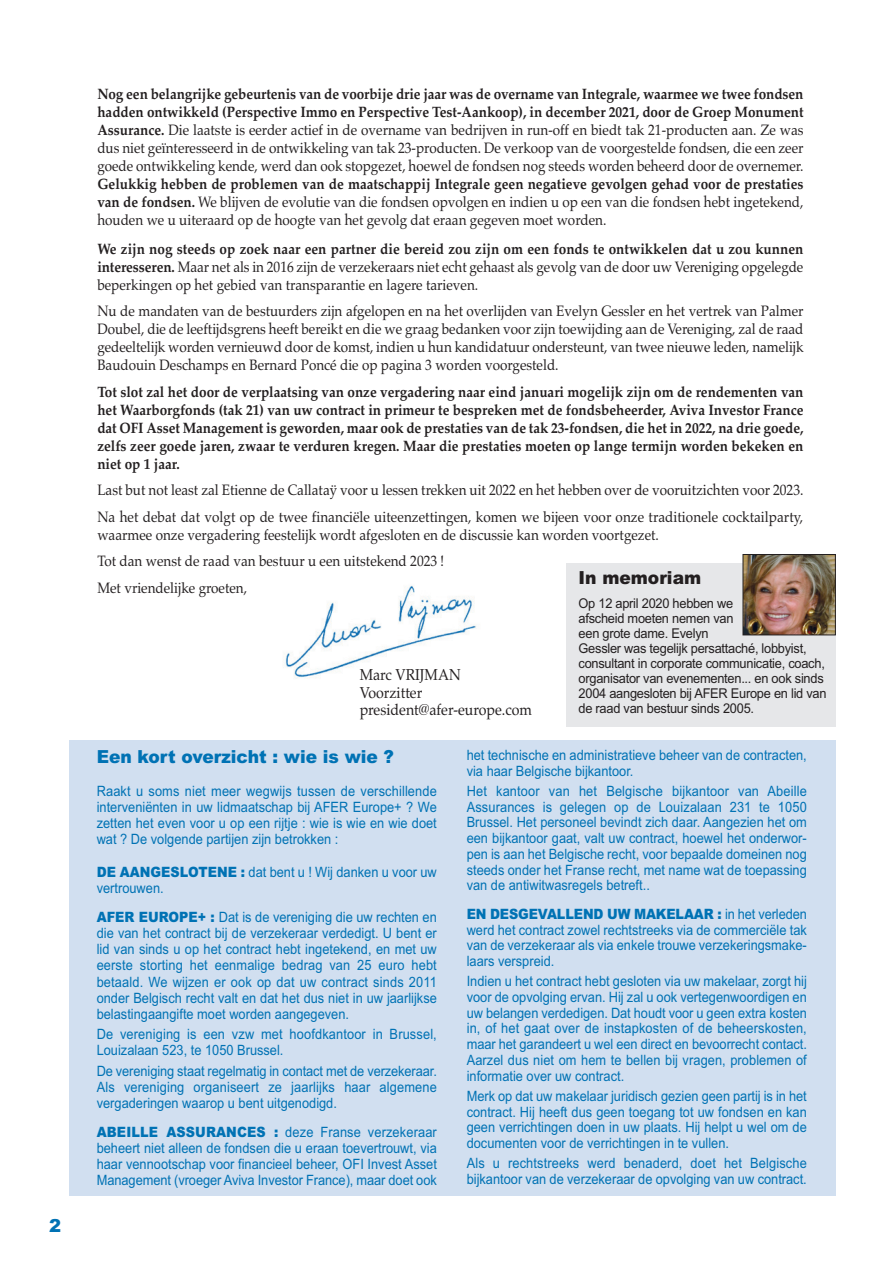
<style>
.page{position:relative;width:893px;height:1263px;background:#fff}
.page>*{position:absolute;margin:0;border:0;box-sizing:border-box;transform-origin:0 0}
.t1{font:900 18px "Arial";color:#0072b4;scale:.95 1}
.t2{font:900 18px "Arial";color:#231f20;scale:.95 1}
.t3{font:900 18px "Arial";color:#0072b4}
.t4{font:15.75px/17.7px "Palatino";color:#231f20;scale:.9 1}
.t5{font:15px/18px "Palatino";color:#231f20;text-align:justify;scale:.9 1}
.t6{font:700 15px/18px "Palatino";color:#231f20;text-align:justify;scale:.9 1}
.t7{font:14.25px/15.8px "Arial";color:#0072b4;text-align:justify;scale:.9 1}
.t8{font:13.5px/15px "Arial";letter-spacing:-.02em;color:#231f20;scale:.95 1}
.s1{font-weight:700}
.s2{font-weight:900}
</style>
<div class="page">
<img style="left:285px;top:585px;width:192px;height:94px">
<div style="left:69px;top:741px;width:766px;height:455px;background:#d1dff0"></div>
<div style="left:566px;top:564px;width:270px;height:163px;background:#e6e7e9"></div>
<img style="left:745px;top:556px;width:89px;height:77px">
<div style="left:743px;top:554px;width:93px;height:81px;border:1px solid #231f20"></div>
<p class="t3" style="left:49px;top:1219px;width:14px">2</p>
<p class="t5" style="left:97px;top:87px;width:786px"><span class="s1">Nog een belangrijke gebeurtenis van de voorbije drie jaar was de overname van Integrale, waarmee we twee fondsen hadden ontwikkeld (Perspective Immo en Perspective Test-Aankoop), in december 2021, door de Groep Monument Assurance.</span> Die laatste is eerder actief in de overname van bedrijven in run-off en biedt tak 21-producten aan. Ze was dus niet geïnteresseerd in de ontwikkeling van tak 23-producten. De verkoop van de voorgestelde fondsen, die een zeer goede ontwikkeling kende, werd dan ook stopgezet, hoewel de fondsen nog steeds worden beheerd door de overnemer.</p>
<p class="t5" style="left:97px;top:177px;width:786px"><span class="s1">Gelukkig hebben de problemen van de maatschappij Integrale geen negatieve gevolgen gehad voor de prestaties van de fondsen.</span> We blijven de evolutie van die fondsen opvolgen en indien u op een van die fondsen hebt ingetekend, houden we u uiteraard op de hoogte van het gevolg dat eraan gegeven moet worden.</p>
<p class="t5" style="left:97px;top:241px;width:786px"><span class="s1">We zijn nog steeds op zoek naar een partner die bereid zou zijn om een fonds te ontwikkelen dat u zou kunnen interesseren.</span> Maar net als in 2016 zijn de verzekeraars niet echt gehaast als gevolg van de door uw Vereniging opgelegde beperkingen op het gebied van transparantie en lagere tarieven.</p>
<p class="t5" style="left:97px;top:304px;width:786px">Nu de mandaten van de bestuurders zijn afgelopen en na het overlijden van Evelyn Gessler en het vertrek van Palmer Doubel, die de leeftijdsgrens heeft bereikt en die we graag bedanken voor zijn toewijding aan de Vereniging, zal de raad gedeeltelijk worden vernieuwd door de komst, indien u hun kandidatuur ondersteunt, van twee nieuwe leden, namelijk Baudouin Deschamps en Bernard Poncé die op pagina 3 worden voorgesteld.</p>
<p class="t6" style="left:97px;top:384px;width:786px">Tot slot zal het door de verplaatsing van onze vergadering naar eind januari mogelijk zijn om de rendementen van het Waarborgfonds (tak 21) van uw contract in primeur te bespreken met de fondsbeheerder, Aviva Investor France dat OFI Asset Management is geworden, maar ook de prestaties van de tak 23-fondsen, die het in 2022, na drie goede, zelfs zeer goede jaren, zwaar te verduren kregen. Maar die prestaties moeten op lange termijn worden bekeken en niet op 1 jaar.</p>
<p class="t5" style="left:97px;top:479px;width:786px;line-height:26.5px">Last but not least zal Etienne de Callataÿ voor u lessen trekken uit 2022 en het hebben over de vooruitzichten voor 2023.<br>Na het debat dat volgt op de twee financiële uiteenzettingen, komen we bijeen voor onze traditionele cocktailparty,</p>
<p class="t5" style="left:97px;top:523px;width:625px;line-height:26.5px;text-align:left">waarmee onze vergadering feestelijk wordt afgesloten en de discussie kan worden voortgezet.<br>Tot dan wenst de raad van bestuur u een uitstekend 2023 !<br>Met vriendelijke groeten,</p>
<p class="t2" style="left:579px;top:571px;width:131px">In memoriam</p>
<p class="t8" style="left:579px;top:597px;width:263px">Op 12 april 2020 hebben we<br>afscheid moeten nemen van<br>een grote dame. Evelyn<br>Gessler was tegelijk persattaché, lobbyist, consultant in corporate communicatie, coach, organisator van evenementen... en ook sinds 2004 aangesloten bij AFER Europe en lid van de raad van bestuur sinds 2005.</p>
<p class="t4" style="left:360px;top:667px;width:193px">Marc VRIJMAN<br>Voorzitter president@afer-europe.com</p>
<p class="t1" style="left:97px;top:750px;width:314px">Een kort overzicht : wie is wie ?</p>
<p class="t7" style="left:97px;top:784px;width:379px">Raakt u soms niet meer wegwijs tussen de verschillende interveniënten in uw lidmaatschap bij AFER Europe+ ? We zetten het even voor u op een rijtje : wie is wie en wie doet wat ? De volgende partijen zijn betrokken :</p>
<p class="t7" style="left:97px;top:865px;width:379px"><span class="s2">DE AANGESLOTENE :</span> dat bent u ! Wij danken u voor uw vertrouwen.</p>
<p class="t7" style="left:97px;top:910px;width:379px"><span class="s2">AFER EUROPE+ :</span> Dat is de vereniging die uw rechten en die van het contract bij de verzekeraar verdedigt. U bent er lid van sinds u op het contract hebt ingetekend, en met uw eerste storting het eenmalige bedrag van 25 euro hebt betaald. We wijzen er ook op dat uw contract sinds 2011 onder Belgisch recht valt en dat het dus niet in uw jaarlijkse belastingaangifte moet worden aangegeven.</p>
<p class="t7" style="left:97px;top:1027px;width:379px">De vereniging is een vzw met hoofdkantoor in Brussel,<br>Louizalaan 523, te 1050 Brussel.</p>
<p class="t7" style="left:97px;top:1064px;width:379px">De vereniging staat regelmatig in contact met de verzekeraar.<br>Als vereniging organiseert ze jaarlijks haar algemene vergaderingen waarop u bent uitgenodigd.</p>
<p class="t7" style="left:97px;top:1125px;width:379px"><span class="s2">ABEILLE ASSURANCES :</span> deze Franse verzekeraar beheert niet alleen de fondsen die u eraan toevertrouwt, via haar vennootschap voor financieel beheer, OFI Invest Asset Management (vroeger Aviva Investor France), maar doet ook</p>
<p class="t7" style="left:467px;top:749px;width:379px">het technische en administratieve beheer van de contracten, via haar Belgische bijkantoor.</p>
<p class="t7" style="left:467px;top:784px;width:379px">Het kantoor van het Belgische bijkantoor van Abeille Assurances is gelegen op de Louizalaan 231 te 1050<br>Brussel. Het personeel bevindt zich daar. Aangezien het om een bijkantoor gaat, valt uw contract, hoewel het onderwor&shy;pen is aan het Belgische recht, voor bepaalde domeinen nog steeds onder het Franse recht, met name wat de toepassing van de antiwitwasregels betreft..</p>
<p class="t7" style="left:467px;top:907px;width:379px"><span class="s2">EN DESGEVALLEND UW MAKELAAR :</span> in het verleden werd het contract zowel rechtstreeks via de commerciële tak van de verzekeraar als via enkele trouwe verzekeringsmake&shy;laars verspreid.</p>
<p class="t7" style="left:467px;top:975px;width:379px">Indien u het contract hebt gesloten via uw makelaar, zorgt hij voor de opvolging ervan. Hij zal u ook vertegenwoordigen en uw belangen verdedigen. Dat houdt voor u geen extra kosten in, of het gaat over de instapkosten of de beheerskosten, maar het garandeert u wel een direct en bevoorrecht contact.<br>Aarzel dus niet om hem te bellen bij vragen, problemen of informatie over uw contract.</p>
<p class="t7" style="left:467px;top:1089px;width:379px">Merk op dat uw makelaar juridisch gezien geen partij is in het contract. Hij heeft dus geen toegang tot uw fondsen en kan geen verrichtingen doen in uw plaats. Hij helpt u wel om de documenten voor de verrichtingen in te vullen.</p>
<p class="t7" style="left:467px;top:1156px;width:379px">Als u rechtstreeks werd benaderd, doet het Belgische bijkantoor van de verzekeraar de opvolging van uw contract.</p>
</div>
